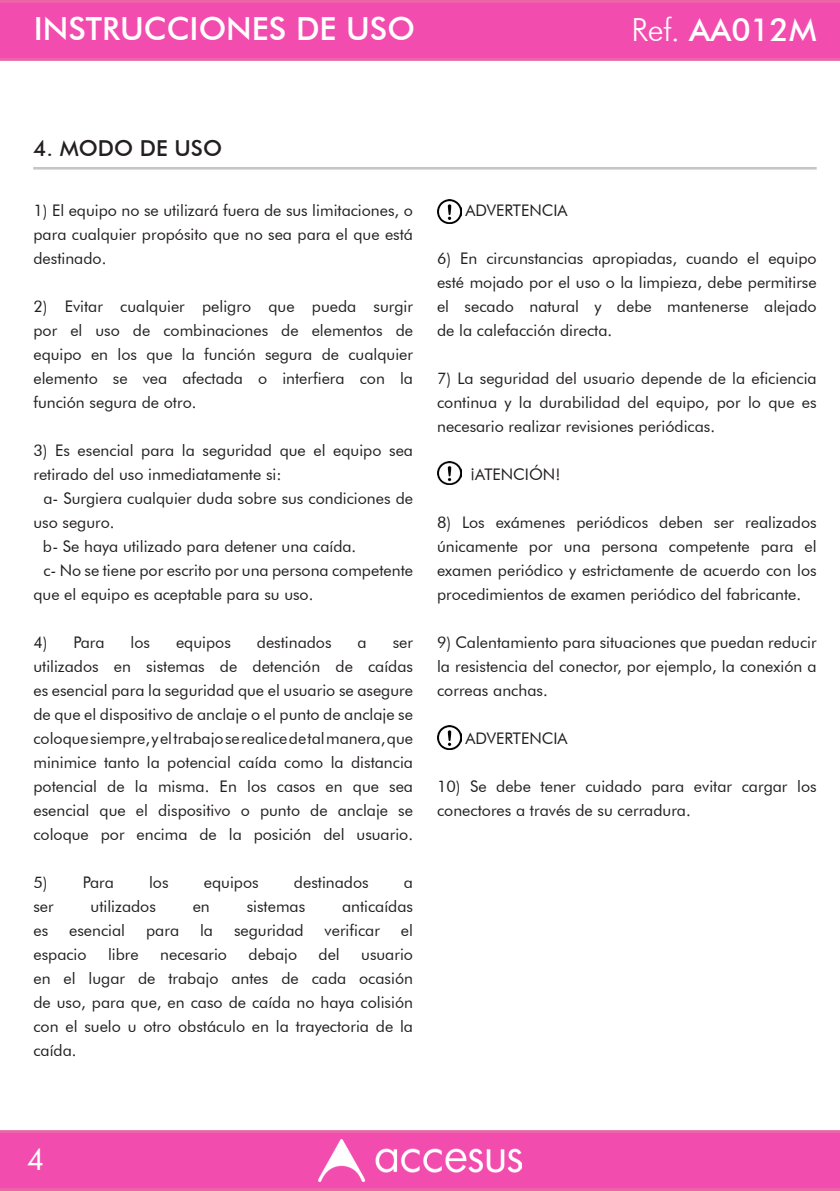
<style>
.page{position:relative;width:840px;height:1191px;background:#fff}
.page>*{position:absolute;margin:0;border:0;box-sizing:border-box;transform-origin:0 0}
.t1{font:500 31.8px "Futura BT";color:#fff}
.t2{font:30px "Futura BT";color:#fff}
.t3{font:500 22px "Futura BT";color:#231f20}
.t4{font:16px/24px "Futura BT";color:#231f20;text-align:justify}
.s1{font-weight:300}
</style>
<div class="page">
<svg style="left:0;top:0;width:839px;height:61px;background:#f14fad"></svg>
<svg style="left:0;top:1130px;width:839px;height:61px;background:#f150ad"></svg>
<img style="left:318px;top:1139px;width:203px;height:42px">
<hr style="left:33px;top:167px;width:783px;height:3px;background:#c5c6c8">
<img style="left:437px;top:461px;width:24px;height:24px">
<img style="left:437px;top:726px;width:24px;height:24px">
<img style="left:437px;top:200px;width:24px;height:24px">
<h1 class="t1" style="left:34px;top:9px;width:382px">INSTRUCCIONES DE USO</h1>
<h1 class="t1" style="left:631px;top:10px;width:186px"><span class="s1">Ref.</span> AA012M</h1>
<p class="t3" style="left:33px;top:134px;width:190px">4. MODO DE USO</p>
<p class="t4" style="left:33px;top:198px;width:381px">1) El equipo no se utilizará fuera de sus limitaciones, o para cualquier propósito que no sea para el que está destinado.</p>
<p class="t4" style="left:33px;top:294px;width:381px">2) Evitar cualquier peligro que pueda surgir por el uso de combinaciones de elementos de equipo en los que la función segura de cualquier elemento se vea afectada o interfiera con la función segura de otro.</p>
<p class="t4" style="left:33px;top:438px;width:381px">3) Es esencial para la seguridad que el equipo sea retirado del uso inmediatamente si:</p>
<p class="t4" style="left:33px;top:486px;width:381px;text-indent:10px">a- Surgiera cualquier duda sobre sus condiciones de uso seguro.</p>
<p class="t4" style="left:43px;top:534px;width:315px">b- Se haya utilizado para detener una caída.</p>
<p class="t4" style="left:33px;top:558px;width:381px;text-indent:10px">c- No se tiene por escrito por una persona competente que el equipo es aceptable para su uso.</p>
<p class="t4" style="left:33px;top:630px;width:73px">4) Para</p>
<p class="t4" style="left:130px;top:630px;width:21px">los</p>
<p class="t4" style="left:176px;top:630px;width:56px">equipos</p>
<p class="t4" style="left:257px;top:630px;width:76px">destinados</p>
<p class="t4" style="left:357px;top:630px;width:11px">a</p>
<p class="t4" style="left:33px;top:630px;width:381px;text-indent:359px">ser utilizados en sistemas de detención de caídas es esencial para la seguridad que el usuario se asegure de que el dispositivo de anclaje o el punto de anclaje se coloque siempre, y el trabajo se realice de tal manera, que minimice tanto la potencial caída como la distancia potencial de la misma. En los casos en que sea esencial que el dispositivo o punto de anclaje se coloque por encima de la posición del usuario.</p>
<p class="t4" style="left:33px;top:870px;width:82px">5) Para</p>
<p class="t4" style="left:149px;top:870px;width:21px">los</p>
<p class="t4" style="left:204px;top:870px;width:56px">equipos</p>
<p class="t4" style="left:294px;top:870px;width:76px">destinados</p>
<p class="t4" style="left:404px;top:870px;width:11px">a</p>
<p class="t4" style="left:33px;top:894px;width:22px">ser</p>
<p class="t4" style="left:91px;top:894px;width:67px">utilizados</p>
<p class="t4" style="left:193px;top:894px;width:19px">en</p>
<p class="t4" style="left:246px;top:894px;width:60px">sistemas</p>
<p class="t4" style="left:342px;top:894px;width:72px">anticaídas</p>
<p class="t4" style="left:33px;top:918px;width:16px">es</p>
<p class="t4" style="left:69px;top:918px;width:57px">esencial</p>
<p class="t4" style="left:146px;top:918px;width:34px">para</p>
<p class="t4" style="left:200px;top:918px;width:14px">la</p>
<p class="t4" style="left:234px;top:918px;width:71px">seguridad</p>
<p class="t4" style="left:324px;top:918px;width:57px">verificar</p>
<p class="t4" style="left:400px;top:918px;width:14px">el</p>
<p class="t4" style="left:33px;top:942px;width:55px">espacio</p>
<p class="t4" style="left:108px;top:942px;width:32px">libre</p>
<p class="t4" style="left:160px;top:942px;width:68px">necesario</p>
<p class="t4" style="left:248px;top:942px;width:50px">debajo</p>
<p class="t4" style="left:318px;top:942px;width:23px">del</p>
<p class="t4" style="left:33px;top:942px;width:381px;text-indent:327px">usuario en el lugar de trabajo antes de cada ocasión de uso, para que, en caso de caída no haya colisión con el suelo u otro obstáculo en la trayectoria de la caída.</p>
<p class="t4" style="left:465px;top:198px;width:104px">ADVERTENCIA</p>
<p class="t4" style="left:437px;top:246px;width:381px">6) En circunstancias apropiadas, cuando el equipo esté mojado por el uso o la limpieza, debe permitirse el secado natural y debe mantenerse alejado de la calefacción directa.</p>
<p class="t4" style="left:437px;top:366px;width:381px">7) La seguridad del usuario depende de la eficiencia continua y la durabilidad del equipo, por lo que es necesario realizar revisiones periódicas.</p>
<p class="t4" style="left:470px;top:462px;width:92px">¡ATENCIÓN!</p>
<p class="t4" style="left:437px;top:510px;width:381px">8) Los exámenes periódicos deben ser realizados únicamente por una persona competente para el examen periódico y estrictamente de acuerdo con los procedimientos de examen periódico del fabricante.</p>
<p class="t4" style="left:437px;top:630px;width:381px">9) Calentamiento para situaciones que puedan reducir la resistencia del conector, por ejemplo, la conexión a correas anchas.</p>
<p class="t4" style="left:465px;top:726px;width:104px">ADVERTENCIA</p>
<p class="t4" style="left:437px;top:774px;width:381px">10) Se debe tener cuidado para evitar cargar los conectores a través de su cerradura.</p>
<h2 class="t2" style="left:27px;top:1141px;width:19px">4</h2>
</div>
